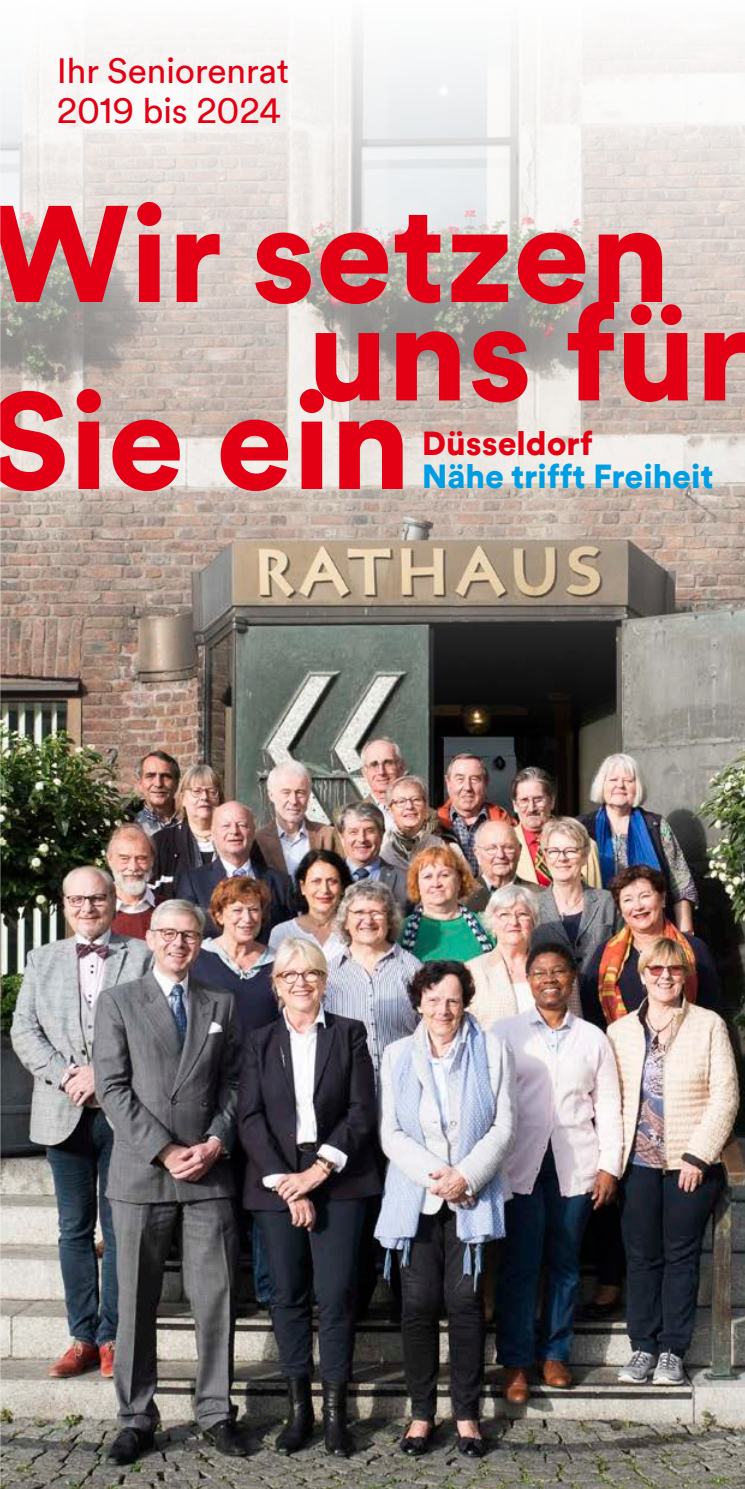
<style>
.page{position:relative;width:745px;height:1489px;background:#fff}
.page>*{position:absolute;margin:0;border:0;box-sizing:border-box;transform-origin:0 0}
.t1{font:900 135.5px/98.5px "Duesseldorf Circular TT";color:#e30014}
.t2{font:35px/40px "Duesseldorf Circular TT";color:#e30014}
.t3{font:900 33.25px "Duesseldorf Circular TT";color:#009de2}
.t4{font:900 33.25px "Duesseldorf Circular TT";color:#e30014}
</style>
<div class="page">
<img style="left:0;top:26px;width:744px;height:1462px">
<p class="t2" style="left:57px;top:49px;width:234px">Ihr Seniorenrat<br>2019 bis 2024</p>
<h1 class="t1" style="left:307px;top:200px;width:444px;text-indent:-319px">Wir setzen uns für</h1>
<h1 class="t1" style="left:-14px;top:387px;width:426px">Sie ein</h1>
<p class="t4" style="left:421px;top:420px;width:172px">Düsseldorf</p>
<p class="t3" style="left:421px;top:453px;width:293px">Nähe trifft Freiheit</p>
</div>
